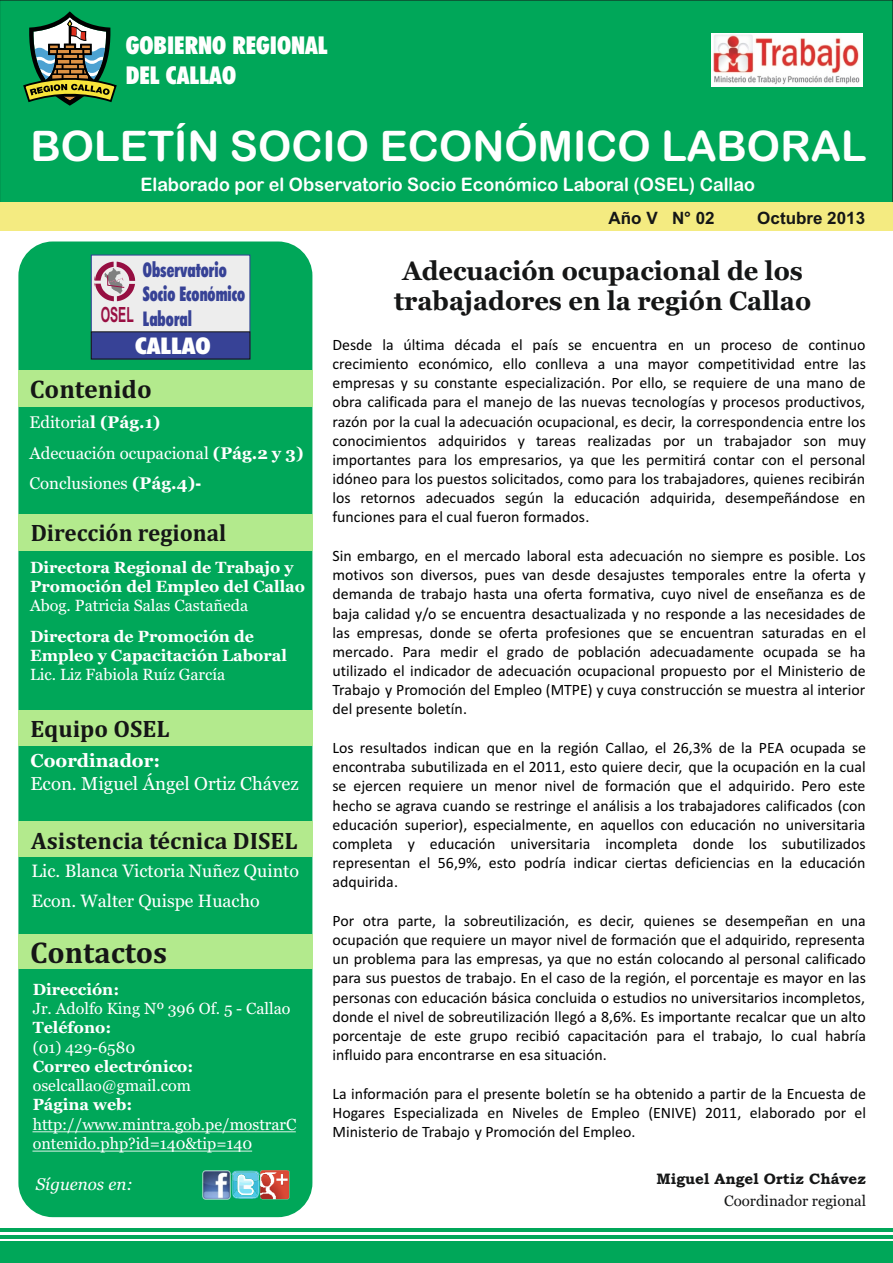
<style>
.page{position:relative;width:893px;height:1263px;background:#fff}
.page>*{position:absolute;margin:0;border:0;box-sizing:border-box;transform-origin:0 0}
.t1{font:42.15px "Arial Rounded MT Bold";color:#fff}
.t2{font:700 30.45px "Cambria";color:#151616}
.t3{font:700 26.25px/29.8px "Georgia";color:#151616;text-align:center}
.t4{font:700 25.95px "Cambria";color:#151616}
.t5{font:900 condensed 24.6px/29.5px "Futura BT";color:#fff}
.t6{font:700 24px "Cambria";color:#151616}
.t7{font:700 24px "Cambria";color:#151616;scale:.96 1}
.t8{font:900 condensed 23.1px "Futura BT";color:#fff;scale:1.16 1}
.t9{font:900 condensed 20.25px "Futura BT";color:#374296;scale:.8 1}
.t10{font:18.6px "Arial Rounded MT Bold";color:#fff;scale:.96 1}
.t11{font:18.6px "Georgia";color:#fff}
.t12{font:700 18.6px "Georgia";color:#fff}
.t13{font:17.85px/30.9px "Georgia";color:#fff}
.t14{font:700 16.95px "Arial";color:#151616}
.t15{font:italic 16.95px "Georgia";color:#fff}
.t16{font:16.8px/30.8px "Georgia";color:#fff}
.t17{font:16.05px/19.2px "Georgia";color:#fff}
.t18{font:700 16.05px/19.4px "Georgia";color:#fff}
.t19{font:15.9px/19px "Calibri";color:#000;text-align:justify}
.t20{font:700 15.15px "Bookman Old Style";color:#151616}
.t21{font:15px "Georgia";color:#151616}
.s1{font-weight:700}
.s2{font-family:"Arial";font-weight:700}
</style>
<div class="page">
<div style="left:0;top:0;width:893px;height:203px;background:#00a759"></div>
<img style="left:712px;top:34px;width:151px;height:52px">
<svg style="left:22px;top:11px;width:96px;height:102px;background:#4f8e5d"></svg>
<div style="left:0;top:203px;width:893px;height:28px;background:#f4eb81"></div>
<div style="left:0;top:1241px;width:893px;height:22px;background:#00a759"></div>
<hr style="left:0;top:1235px;width:893px;height:3px;background:#00a759">
<div style="left:18px;top:241px;width:294px;height:976px;background:#00a759;border-radius:34px"></div>
<div style="left:18px;top:371px;width:294px;height:36px;background:#b3ea8d"></div>
<div style="left:18px;top:515px;width:294px;height:36px;background:#b3ea8d"></div>
<div style="left:18px;top:710px;width:294px;height:35px;background:#b3ea8d"></div>
<div style="left:18px;top:934px;width:294px;height:35px;background:#b3ea8d"></div>
<div style="left:18px;top:821px;width:294px;height:36px;background:#b3ea8d"></div>
<svg style="left:32px;top:1131px;width:264px;height:1px"></svg>
<svg style="left:32px;top:1151px;width:220px;height:1px"></svg>
<hr style="left:0;top:1228px;width:893px;height:3px;background:#00a759">
<svg style="left:229px;top:1170px;width:31px;height:30px"></svg>
<img style="left:202px;top:1170px;width:29px;height:29px">
<img style="left:260px;top:1170px;width:30px;height:30px">
<svg style="left:91px;top:254px;width:160px;height:106px;background:#b0b0c8"></svg>
<h3 class="t5" style="left:126px;top:33px;width:203px">GOBIERNO REGIONAL<br>DEL CALLAO</h3>
<h1 class="t1" style="left:30px;top:130px;width:837px">BOLETÍN SOCIO ECONÓMICO LABORAL</h1>
<p class="t10" style="left:141px;top:178px;width:641px">Elaborado por el Observatorio Socio Económico Laboral (OSEL) Callao</p>
<p class="t9" style="left:143px;top:261px;width:106px">Observatorio</p>
<p class="t9" style="left:143px;top:286px;width:130px">Socio Económico</p>
<p class="t9" style="left:101px;top:310px;width:116px"><sup>OSEL</sup> Laboral</p>
<h3 class="t8" style="left:135px;top:336px;width:67px">CALLAO</h3>
<h3 class="t4" style="left:30px;top:378px;width:123px">Contenido</h3>
<p class="t16" style="left:29px;top:408px;width:276px">Editoria<span class="s1">l (Pág.1)<br></span>Adecuación ocupacional <span class="s1">(Pág.2 y 3)<br></span>Conclusiones <span class="s1">(Pág.4)</span><span class="s2">-</span></p>
<h3 class="t7" style="left:31px;top:523px;width:205px">Dirección regional</h3>
<p class="t18" style="left:30px;top:559px;width:277px">Directora Regional de Trabajo y<br>Promoción del Empleo del Callao</p>
<p class="t17" style="left:30px;top:597px;width:220px">Abog. Patricia Salas Castañeda</p>
<p class="t18" style="left:30px;top:627px;width:258px">Directora de Promoción de<br>Empleo y Capacitación Laboral</p>
<p class="t17" style="left:30px;top:666px;width:197px">Lic. Liz Fabiola Ruíz García</p>
<h3 class="t6" style="left:30px;top:718px;width:141px">Equipo OSEL</h3>
<p class="t12" style="left:31px;top:753px;width:131px">Coordinador:</p>
<p class="t11" style="left:31px;top:776px;width:270px">Econ. Miguel Ángel Ortiz Chávez</p>
<h3 class="t6" style="left:31px;top:830px;width:268px">Asistencia técnica DISEL</h3>
<p class="t13" style="left:32px;top:856px;width:269px">Lic. Blanca Victoria Nuñez Quinto<br>Econ. Walter Quispe Huacho</p>
<h2 class="t2" style="left:30px;top:940px;width:138px">Contactos</h2>
<p class="t18" style="left:33px;top:981px;width:88px">Dirección:</p>
<p class="t17" style="left:33px;top:1000px;width:259px">Jr. Adolfo King Nº 396 Of. 5 - Callao</p>
<p class="t18" style="left:33px;top:1019px;width:80px">Teléfono:</p>
<p class="t17" style="left:33px;top:1039px;width:104px">(01) 429-6580</p>
<p class="t18" style="left:33px;top:1058px;width:162px">Correo electrónico:</p>
<p class="t17" style="left:33px;top:1077px;width:160px">oselcallao@gmail.com</p>
<p class="t18" style="left:33px;top:1096px;width:101px">Página web:</p>
<p class="t17" style="left:33px;top:1116px;width:265px">http://www.mintra.gob.pe/mostrarC ontenido.php?id=140&amp;tip=140</p>
<p class="t15" style="left:36px;top:1178px;width:99px">Síguenos en:</p>
<p class="t14" style="left:609px;top:212px;width:108px">Año V N° 02</p>
<p class="t14" style="left:757px;top:212px;width:109px">Octubre 2013</p>
<h3 class="t3" style="left:394px;top:258px;width:419px">Adecuación ocupacional de los trabajadores en la región Callao</h3>
<p class="t19" style="left:332px;top:336px;width:535px">Desde la última década el país se encuentra en un proceso de continuo crecimiento económico, ello conlleva a una mayor competitividad entre las empresas y su constante especialización. Por ello, se requiere de una mano de obra calificada para el manejo de las nuevas tecnologías y procesos productivos, razón por la cual la adecuación ocupacional, es decir, la correspondencia entre los conocimientos adquiridos y tareas realizadas por un trabajador son muy importantes para los empresarios, ya que les permitirá contar con el personal idóneo para los puestos solicitados, como para los trabajadores, quienes recibirán los retornos adecuados según la educación adquirida, desempeñándose en funciones para el cual fueron formados.</p>
<p class="t19" style="left:332px;top:548px;width:535px">Sin embargo, en el mercado laboral esta adecuación no siempre es posible. Los motivos son diversos, pues van desde desajustes temporales entre la oferta y demanda de trabajo hasta una oferta formativa, cuyo nivel de enseñanza es de baja calidad y/o se encuentra desactualizada y no responde a las necesidades de las empresas, donde se oferta profesiones que se encuentran saturadas en el mercado. Para medir el grado de población adecuadamente ocupada se ha utilizado el indicador de adecuación ocupacional propuesto por el Ministerio de Trabajo y Promoción del Empleo (MTPE) y cuya construcción se muestra al interior del presente boletín.</p>
<p class="t19" style="left:332px;top:740px;width:535px">Los resultados indican que en la región Callao, el 26,3% de la PEA ocupada se encontraba subutilizada en el 2011, esto quiere decir, que la ocupación en la cual se ejercen requiere un menor nivel de formación que el adquirido. Pero este hecho se agrava cuando se restringe el análisis a los trabajadores calificados (con educación superior), especialmente, en aquellos con educación no universitaria completa y educación universitaria incompleta donde los subutilizados representan el 56,9%, esto podría indicar ciertas deficiencias en la educación adquirida.</p>
<p class="t19" style="left:332px;top:912px;width:535px">Por otra parte, la sobreutilización, es decir, quienes se desempeñan en una ocupación que requiere un mayor nivel de formación que el adquirido, representa un problema para las empresas, ya que no están colocando al personal calificado para sus puestos de trabajo. En el caso de la región, el porcentaje es mayor en las personas con educación básica concluida o estudios no universitarios incompletos, donde el nivel de sobreutilización llegó a 8,6%. Es importante recalcar que un alto porcentaje de este grupo recibió capacitación para el trabajo, lo cual habría influido para encontrarse en esa situación.</p>
<p class="t19" style="left:332px;top:1085px;width:535px">La información para el presente boletín se ha obtenido a partir de la Encuesta de Hogares Especializada en Niveles de Empleo (ENIVE) 2011, elaborado por el Ministerio de Trabajo y Promoción del Empleo.</p>
<p class="t20" style="left:657px;top:1173px;width:211px">Miguel Angel Ortiz Chávez</p>
<p class="t21" style="left:724px;top:1194px;width:144px">Coordinador regional</p>
</div>
